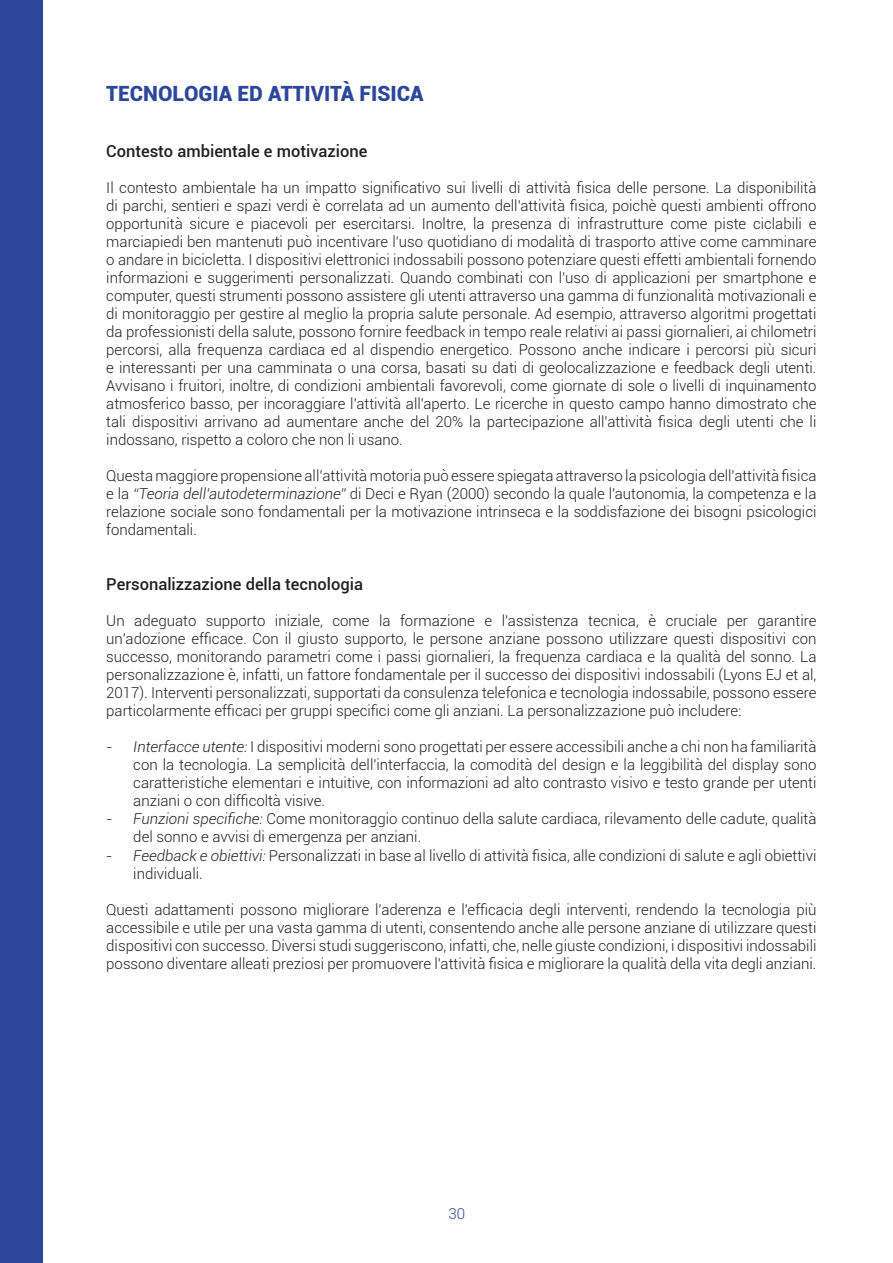
<style>
.page{position:relative;width:893px;height:1263px;background:#fff}
.page>*{position:absolute;margin:0;border:0;box-sizing:border-box;transform-origin:0 0}
.TITOLO_GRANDE_BLU{font:900 21px "Roboto";color:#2b469b}
.Sottotitoli{font:500 16.5px "Roboto";color:#231f20}
.t1{font:300 15px/18px "Roboto";color:#231f20;text-align:justify}
.t2{font:300 15px "Roboto";color:#31499a}
.s1{font-style:italic}
</style>
<div class="page">
<div style="left:0;top:0;width:43px;height:1263px;background:#2b469b"></div>
<p class="TITOLO_GRANDE_BLU" style="left:106px;top:78px;width:319px">TECNOLOGIA ED ATTIVITÀ FISICA</p>
<p class="Sottotitoli" style="left:106px;top:139px;width:263px">Contesto ambientale e motivazione</p>
<p class="t1" style="left:106px;top:178px;width:712px">Il contesto ambientale ha un impatto significativo sui livelli di attività fisica delle persone. La disponibilità di parchi, sentieri e spazi verdi è correlata ad un aumento dell'attività fisica, poichè questi ambienti offrono opportunità sicure e piacevoli per esercitarsi. Inoltre, la presenza di infrastrutture come piste ciclabili e marciapiedi ben mantenuti può incentivare l'uso quotidiano di modalità di trasporto attive come camminare o andare in bicicletta. I dispositivi elettronici indossabili possono potenziare questi effetti ambientali fornendo informazioni e suggerimenti personalizzati. Quando combinati con l'uso di applicazioni per smartphone e computer, questi strumenti possono assistere gli utenti attraverso una gamma di funzionalità motivazionali e di monitoraggio per gestire al meglio la propria salute personale. Ad esempio, attraverso algoritmi progettati da professionisti della salute, possono fornire feedback in tempo reale relativi ai passi giornalieri, ai chilometri percorsi, alla frequenza cardiaca ed al dispendio energetico. Possono anche indicare i percorsi più sicuri e interessanti per una camminata o una corsa, basati su dati di geolocalizzazione e feedback degli utenti.<br>Avvisano i fruitori, inoltre, di condizioni ambientali favorevoli, come giornate di sole o livelli di inquinamento atmosferico basso, per incoraggiare l'attività all'aperto. Le ricerche in questo campo hanno dimostrato che tali dispositivi arrivano ad aumentare anche del 20% la partecipazione all'attività fisica degli utenti che li indossano, rispetto a coloro che non li usano.</p>
<p class="t1" style="left:106px;top:466px;width:712px">Questa maggiore propensione all’attività motoria può essere spiegata attraverso la psicologia dell'attività fisica e la <span class="s1">“Teoria dell’autodeterminazione”</span> di Deci e Ryan (2000) secondo la quale l'autonomia, la competenza e la relazione sociale sono fondamentali per la motivazione intrinseca e la soddisfazione dei bisogni psicologici fondamentali.</p>
<p class="Sottotitoli" style="left:106px;top:573px;width:258px">Personalizzazione della tecnologia</p>
<p class="t1" style="left:106px;top:612px;width:712px">Un adeguato supporto iniziale, come la formazione e l'assistenza tecnica, è cruciale per garantire un'adozione efficace. Con il giusto supporto, le persone anziane possono utilizzare questi dispositivi con successo, monitorando parametri come i passi giornalieri, la frequenza cardiaca e la qualità del sonno. La personalizzazione è, infatti, un fattore fondamentale per il successo dei dispositivi indossabili (Lyons EJ et al, 2017). Interventi personalizzati, supportati da consulenza telefonica e tecnologia indossabile, possono essere particolarmente efficaci per gruppi specifici come gli anziani. La personalizzazione può includere:</p>
<p class="t1" style="left:133px;top:738px;width:685px;text-indent:-27px">- <span class="s1">Interfacce utente:</span> I dispositivi moderni sono progettati per essere accessibili anche a chi non ha familiarità con la tecnologia. La semplicità dell'interfaccia, la comodità del design e la leggibilità del display sono caratteristiche elementari e intuitive, con informazioni ad alto contrasto visivo e testo grande per utenti anziani o con difficoltà visive.</p>
<p class="t1" style="left:133px;top:810px;width:685px;text-indent:-27px">- <span class="s1">Funzioni specifiche:</span> Come monitoraggio continuo della salute cardiaca, rilevamento delle cadute, qualità del sonno e avvisi di emergenza per anziani.</p>
<p class="t1" style="left:133px;top:846px;width:685px;text-indent:-27px">- <span class="s1">Feedback e obiettivi:</span> Personalizzati in base al livello di attività fisica, alle condizioni di salute e agli obiettivi individuali.</p>
<p class="t1" style="left:106px;top:900px;width:712px">Questi adattamenti possono migliorare l'aderenza e l'efficacia degli interventi, rendendo la tecnologia più accessibile e utile per una vasta gamma di utenti, consentendo anche alle persone anziane di utilizzare questi dispositivi con successo. Diversi studi suggeriscono, infatti, che, nelle giuste condizioni, i dispositivi indossabili possono diventare alleati preziosi per promuovere l'attività fisica e migliorare la qualità della vita degli anziani.</p>
<p class="t2" style="left:448px;top:1203px;width:18px">30</p>
</div>
